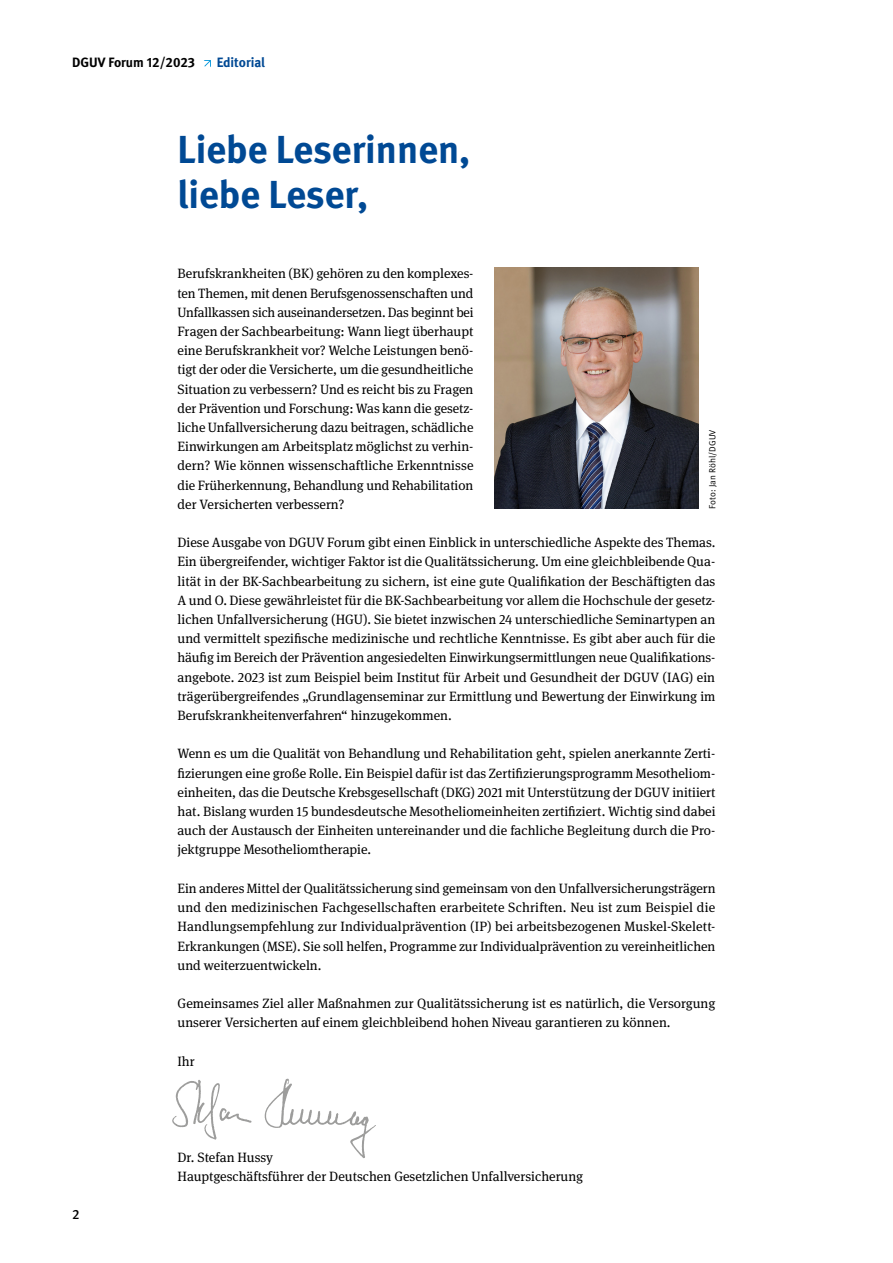
<style>
.page{position:relative;width:893px;height:1263px;background:#fff}
.page>*{position:absolute;margin:0;border:0;box-sizing:border-box;transform-origin:0 0}
.Fließtext_book_9pt{font:700 39px/45px "DGUV Meta";color:#004994}
.Fließtext_book_9pt-2{font:13.5px/19.2px "DGUV Meta Serif";color:#000;text-align:justify}
.t1{font:700 13.5px "DGUV Meta";color:#000}
.t2{font:700 13.5px "DGUV Meta";letter-spacing:-.005em;color:#004994}
.t3{font:500 13.5px "DGUV Meta";color:#000}
.t4{font:9px "DGUV Meta";letter-spacing:.01em;color:#000}
</style>
<div class="page">
<svg style="left:204px;top:60px;width:7px;height:7px"></svg>
<img style="left:495px;top:268px;width:203px;height:241px">
<svg style="left:172px;top:1080px;width:80px;height:60px"></svg>
<svg style="left:265px;top:1079px;width:111px;height:79px"></svg>
<h1 class="t1" style="left:72px;top:54px;width:124px">DGUV Forum 12/2023</h1>
<h2 class="t2" style="left:217px;top:54px;width:50px">Editorial</h2>
<p class="Fließtext_book_9pt" style="left:178px;top:128px;width:294px">Liebe Leserinnen, liebe Leser,</p>
<p class="Fließtext_book_9pt-2" style="left:178px;top:264px;width:298px">Berufskrankheiten (BK) gehören zu den komplexes&shy;ten Themen, mit denen Berufsgenossenschaften und Unfallkassen sich auseinandersetzen. Das beginnt bei Fragen der Sachbearbeitung: Wann liegt überhaupt eine Berufskrankheit vor? Welche Leistungen benö&shy;tigt der oder die Versicherte, um die gesundheitliche Situation zu verbessern? Und es reicht bis zu Fragen der Prävention und Forschung: Was kann die gesetz&shy;liche Unfallversicherung dazu beitragen, schädliche Einwirkungen am Arbeitsplatz möglichst zu verhin&shy;dern? Wie können wissenschaftliche Erkenntnisse die Früherkennung, Behandlung und Rehabilitation der Versicherten verbessern?</p>
<p class="Fließtext_book_9pt-2" style="left:178px;top:533px;width:539px">Diese Ausgabe von DGUV Forum gibt einen Einblick in unterschiedliche Aspekte des Themas.<br>Ein übergreifender, wichtiger Faktor ist die Qualitätssicherung. Um eine gleichbleibende Qua&shy;lität in der BK-Sachbearbeitung zu sichern, ist eine gute Qualifikation der Beschäftigten das A und O. Diese gewährleistet für die BK-Sachbearbeitung vor allem die Hochschule der gesetz&shy;lichen Unfallversicherung (HGU). Sie bietet inzwischen 24 unterschiedliche Seminartypen an und vermittelt spezifische medizinische und rechtliche Kenntnisse. Es gibt aber auch für die häufig im Bereich der Prävention angesiedelten Einwirkungsermittlungen neue Qualifikations&shy;angebote. 2023 ist zum Beispiel beim Institut für Arbeit und Gesundheit der DGUV (IAG) ein trägerübergreifendes „Grundlagenseminar zur Ermittlung und Bewertung der Einwirkung im Berufskrankheitenverfahren“ hinzugekommen.</p>
<p class="Fließtext_book_9pt-2" style="left:178px;top:744px;width:539px;text-align:left">Wenn es um die Qualität von Behandlung und Rehabilitation geht, spielen anerkannte Zerti&shy;fizierungen eine große Rolle. Ein Beispiel dafür ist das Zertifizierungsprogramm Mesotheliom&shy;einheiten, das die Deutsche Krebsgesellschaft (DKG) 2021 mit Unterstützung der DGUV initiiert hat. Bislang wurden 15 bundesdeutsche Mesotheliomeinheiten zertifiziert. Wichtig sind dabei auch der Austausch der Einheiten untereinander und die fachliche Begleitung durch die Pro&shy;jektgruppe Mesotheliomtherapie.</p>
<p class="Fließtext_book_9pt-2" style="left:178px;top:879px;width:539px">Ein anderes Mittel der Qualitätssicherung sind gemeinsam von den Unfallversicherungsträgern und den medizinischen Fachgesellschaften erarbeitete Schriften. Neu ist zum Beispiel die Handlungsempfehlung zur Individualprävention (IP) bei arbeitsbezogenen Muskel-Skelett-Erkrankungen (MSE). Sie soll helfen, Programme zur Individualprävention zu vereinheitlichen und weiterzuentwickeln.</p>
<p class="Fließtext_book_9pt-2" style="left:178px;top:994px;width:539px">Gemeinsames Ziel aller Maßnahmen zur Qualitätssicherung ist es natürlich, die Versorgung unserer Versicherten auf einem gleichbleibend hohen Niveau garantieren zu können.</p>
<p class="Fließtext_book_9pt-2" style="left:178px;top:1052px;width:19px">Ihr</p>
<p class="t4" style="left:707px;top:509px;width:81px;rotate:-90deg">Foto: Jan Röhl/DGUV</p>
<p class="t3" style="left:72px;top:1207px;width:9px">2</p>
<p class="Fließtext_book_9pt-2" style="left:178px;top:1148px;width:97px">Dr. Stefan Hussy</p>
<p class="Fließtext_book_9pt-2" style="left:178px;top:1167px;width:407px">Hauptgeschäftsführer der Deutschen Gesetzlichen Unfallversicherung</p>
</div>
